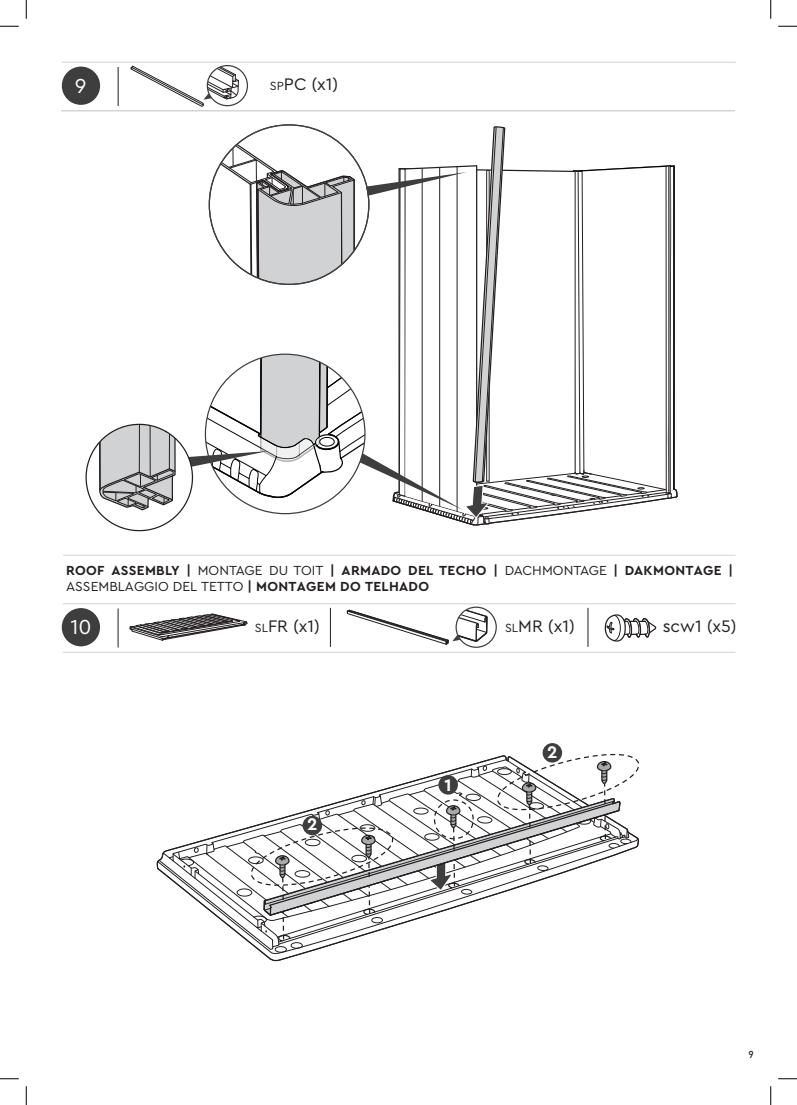
<style>
.page{position:relative;width:797px;height:1105px;background:#fff}
.page>*{position:absolute;margin:0;border:0;box-sizing:border-box;transform-origin:0 0}
.t1{font:21.25px "Cera Pro";color:#fff}
.t2{font:700 17.75px "Cera PRO";color:#fff}
.t3{font:17.5px "Cera Pro";color:#231f20}
.t4{font:700 13.75px "Cera PRO";letter-spacing:.02em;color:#231f20}
.t5{font:13.75px "Cera Pro";color:#231f20}
.t6{font:500 10px "DIN";color:#231f20}
.s1{font-size:12.38px}
.s2{font-family:"Cera Pro";font-weight:400}
.s3{font-family:"Cera PRO";font-weight:700}
</style>
<div class="page">
<hr style="left:62px;top:62px;width:673px;height:1px;background:#d1d2d4">
<hr style="left:61px;top:110px;width:673px;height:1px;background:#d1d2d4">
<div style="left:62px;top:67px;width:38px;height:38px;background:#3e3e3f;border-radius:50%"></div>
<hr style="left:118px;top:67px;width:1px;height:39px;background:#231f20">
<div style="left:207px;top:65px;width:41px;height:41px;border:1px solid #3e3e3f;border-radius:50%"></div>
<svg style="left:131px;top:66px;width:108px;height:41px"></svg>
<svg style="left:85px;top:125px;width:593px;height:407px"></svg>
<div style="left:275px;top:946px;width:11px;height:6px;border:1px solid #231f20;border-radius:50%"></div>
<div style="left:62px;top:608px;width:38px;height:38px;background:#3e3e3f;border-radius:50%"></div>
<hr style="left:118px;top:608px;width:1px;height:39px;background:#231f20">
<hr style="left:330px;top:608px;width:1px;height:39px;background:#231f20">
<hr style="left:587px;top:608px;width:1px;height:39px;background:#231f20">
<svg style="left:604px;top:614px;width:52px;height:28px"></svg>
<div style="left:455px;top:607px;width:42px;height:41px;border:1px solid #3e3e3f;border-radius:50%"></div>
<svg style="left:347px;top:607px;width:141px;height:38px"></svg>
<svg style="left:130px;top:614px;width:117px;height:27px"></svg>
<svg style="left:159px;top:743px;width:481px;height:207px"></svg>
<hr style="left:63px;top:555px;width:672px;height:1px;background:#d1d2d4">
<hr style="left:63px;top:603px;width:672px;height:1px;background:#d1d2d4">
<hr style="left:63px;top:652px;width:672px;height:1px;background:#d1d2d4">
<div style="left:438px;top:775px;width:20px;height:20px;background:#3e3e3f;border-radius:50%"></div>
<div style="left:542px;top:743px;width:20px;height:19px;background:#3e3e3f;border-radius:50%"></div>
<div style="left:302px;top:816px;width:20px;height:19px;background:#3e3e3f;border-radius:50%"></div>
<svg style="left:0;top:25px;width:19px;height:2px"></svg>
<svg style="left:778px;top:25px;width:19px;height:2px"></svg>
<svg style="left:0;top:1078px;width:19px;height:1px"></svg>
<svg style="left:778px;top:1078px;width:19px;height:1px"></svg>
<svg style="left:25px;top:0;width:2px;height:19px"></svg>
<svg style="left:25px;top:1086px;width:2px;height:19px"></svg>
<svg style="left:770px;top:0;width:1px;height:19px"></svg>
<svg style="left:770px;top:1086px;width:1px;height:19px"></svg>
<h1 class="t1" style="left:75px;top:71px;width:13px">9</h1>
<p class="t3" style="left:270px;top:72px;width:70px"><span class="s1">SP</span>PC (x1)</p>
<p class="t4" style="left:66px;top:561px;width:668px">ROOF ASSEMBLY | <span class="s2">MONTAGE DU TOIT</span> | ARMADO DEL TECHO | <span class="s2">DACHMONTAGE</span> | DAKMONTAGE |</p>
<p class="t5" style="left:66px;top:577px;width:364px">ASSEMBLAGGIO DEL TETTO <span class="s3">| MONTAGEM DO TELHADO</span></p>
<p class="t3" style="left:505px;top:615px;width:71px"><span class="s1">SL</span>MR (x1)</p>
<h1 class="t1" style="left:70px;top:613px;width:23px">10</h1>
<p class="t3" style="left:255px;top:614px;width:67px"><span class="s1">SL</span>FR (x1)</p>
<p class="t3" style="left:662px;top:614px;width:76px">scw1 (x5)</p>
<p class="t2" style="left:307px;top:813px;width:12px">2</p>
<p class="t2" style="left:444px;top:773px;width:9px">1</p>
<p class="t2" style="left:547px;top:740px;width:12px">2</p>
<p class="t6" style="left:748px;top:1048px;width:7px">9</p>
</div>
